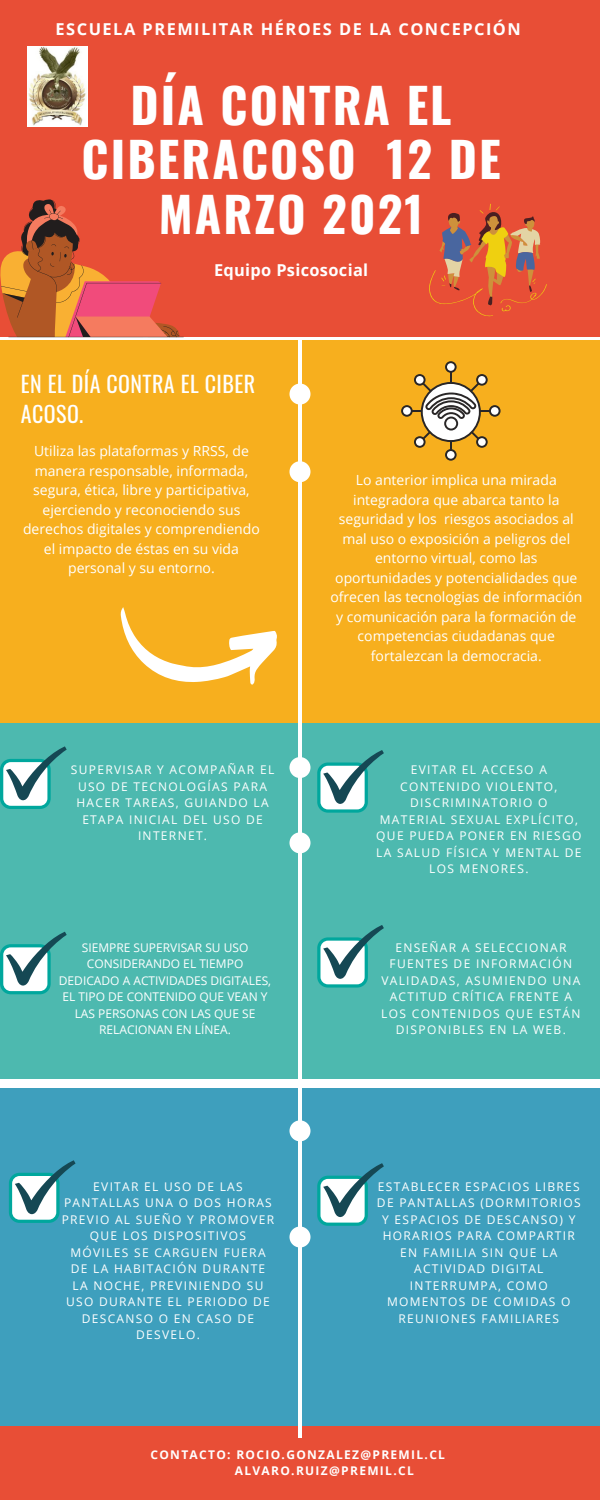
<style>
.page{position:relative;width:600px;height:1500px;background:#fff}
.page>*{position:absolute;margin:0;border:0;box-sizing:border-box;transform-origin:0 0}
.t1{font:700 48.2px/54.6px "Oswald";letter-spacing:.045em;color:#fff;text-align:center}
.t2{font:22px/30.8px "Oswald";letter-spacing:.02em;color:#fff}
.t3{font:700 16.4px "Open Sans";letter-spacing:.09em;color:#fff}
.t4{font:700 16.4px "Open Sans";letter-spacing:.02em;color:#fff}
.t5{font:14px/19.5px "Open Sans";color:#fff;text-align:center}
.t6{font:12px/16.5px "Open Sans";letter-spacing:.11em;color:#fff;text-align:center}
.t7{font:12px/16.5px "Open Sans";color:#fff;text-align:center}
.t8{font:700 12px "Open Sans";letter-spacing:.11em;color:#fff}
</style>
<div class="page">
<div style="left:0;top:0;width:600px;height:337px;background:#e84e36"></div>
<div style="left:0;top:340px;width:600px;height:388px;background:#f7af1e"></div>
<div style="left:0;top:723px;width:600px;height:356px;background:#4db9af"></div>
<div style="left:0;top:1088px;width:600px;height:356px;background:#3e9fbd"></div>
<div style="left:0;top:1426px;width:600px;height:74px;background:#e84e36"></div>
<hr style="left:298px;top:340px;width:4px;height:1098px;background:#fff">
<div style="left:290px;top:384px;width:21px;height:21px;background:#fff;border-radius:50%"></div>
<div style="left:290px;top:461px;width:21px;height:21px;background:#fff;border-radius:50%"></div>
<div style="left:290px;top:757px;width:21px;height:21px;background:#fff;border-radius:50%"></div>
<div style="left:290px;top:832px;width:21px;height:21px;background:#fff;border-radius:50%"></div>
<div style="left:290px;top:1120px;width:21px;height:21px;background:#fff;border-radius:50%"></div>
<div style="left:290px;top:1227px;width:21px;height:21px;background:#fff;border-radius:50%"></div>
<svg style="left:121px;top:607px;width:156px;height:78px"></svg>
<svg style="left:429px;top:204px;width:118px;height:112px"></svg>
<img style="left:27px;top:46px;width:60px;height:80px">
<svg style="left:0;top:746px;width:67px;height:63px"></svg>
<svg style="left:0;top:932px;width:67px;height:62px"></svg>
<svg style="left:317px;top:925px;width:67px;height:63px"></svg>
<svg style="left:317px;top:750px;width:67px;height:63px"></svg>
<svg style="left:9px;top:1160px;width:67px;height:63px"></svg>
<svg style="left:317px;top:1163px;width:67px;height:63px"></svg>
<svg style="left:0;top:199px;width:184px;height:139px"></svg>
<svg style="left:401px;top:361px;width:100px;height:100px"></svg>
<p class="t3" style="left:56px;top:17px;width:467px">ESCUELA PREMILITAR HÉROES DE LA CONCEPCIÓN</p>
<p class="t1" style="left:82px;top:76px;width:420px">DÍA CONTRA EL<br>CIBERACOSO 12 DE<br>MARZO 2021</p>
<p class="t4" style="left:214px;top:258px;width:156px">Equipo Psicosocial</p>
<p class="t2" style="left:21px;top:367px;width:236px">EN EL DÍA CONTRA EL CIBER<br>ACOSO.</p>
<p class="t5" style="left:23px;top:441px;width:238px">Utiliza las plataformas y RRSS, de manera responsable, informada, segura, ética, libre y participativa, ejerciendo y reconociendo sus derechos digitales y comprendiendo el impacto de éstas en su vida personal y su entorno.</p>
<p class="t6" style="left:71px;top:761px;width:205px">SUPERVISAR Y ACOMPAÑAR EL<br>USO DE TECNOLOGÍAS PARA<br>HACER TAREAS, GUIANDO LA<br>ETAPA INICIAL DEL USO DE<br>INTERNET.</p>
<p class="t7" style="left:59px;top:939px;width:214px">SIEMPRE SUPERVISAR SU USO<br>CONSIDERANDO EL TIEMPO<br>DEDICADO A ACTIVIDADES DIGITALES,<br>EL TIPO DE CONTENIDO QUE VEAN Y<br>LAS PERSONAS CON LAS QUE SE<br>RELACIONAN EN LÍNEA.</p>
<p class="t5" style="left:330px;top:470px;width:254px">Lo anterior implica una mirada integradora que abarca tanto la seguridad y los riesgos asociados al mal uso o exposición a peligros del entorno virtual, como las oportunidades y potencialidades que ofrecen las tecnologias de información y comunicación para la formación de competencias ciudadanas que fortalezcan la democracia.</p>
<p class="t6" style="left:376px;top:761px;width:207px">EVITAR EL ACCESO A<br>CONTENIDO VIOLENTO,<br>DISCRIMINATORIO O<br>MATERIAL SEXUAL EXPLÍCITO,<br>QUE PUEDA PONER EN RIESGO<br>LA SALUD FÍSICA Y MENTAL DE<br>LOS MENORES.</p>
<p class="t6" style="left:381px;top:939px;width:201px">ENSEÑAR A SELECCIONAR<br>FUENTES DE INFORMACIÓN<br>VALIDADAS, ASUMIENDO UNA<br>ACTITUD CRÍTICA FRENTE A<br>LOS CONTENIDOS QUE ESTÁN<br>DISPONIBLES EN LA WEB.</p>
<p class="t6" style="left:62px;top:1178px;width:214px">EVITAR EL USO DE LAS<br>PANTALLAS UNA O DOS HORAS<br>PREVIO AL SUEÑO Y PROMOVER<br>QUE LOS DISPOSITIVOS<br>MÓVILES SE CARGUEN FUERA<br>DE LA HABITACIÓN DURANTE<br>LA NOCHE, PREVINIENDO SU<br>USO DURANTE EL PERIODO DE<br>DESCANSO O EN CASO DE<br>DESVELO.</p>
<p class="t6" style="left:377px;top:1178px;width:205px">ESTABLECER ESPACIOS LIBRES<br>DE PANTALLAS (DORMITORIOS<br>Y ESPACIOS DE DESCANSO) Y<br>HORARIOS PARA COMPARTIR<br>EN FAMILIA SIN QUE LA<br>ACTIVIDAD DIGITAL<br>INTERRUMPA, COMO<br>MOMENTOS DE COMIDAS O<br>REUNIONES FAMILIARES</p>
<p class="t8" style="left:150px;top:1446px;width:296px">CONTACTO: ROCIO.GONZALEZ@PREMIL.CL</p>
<p class="t8" style="left:235px;top:1462px;width:180px">ALVARO.RUIZ@PREMIL.CL</p>
</div>
